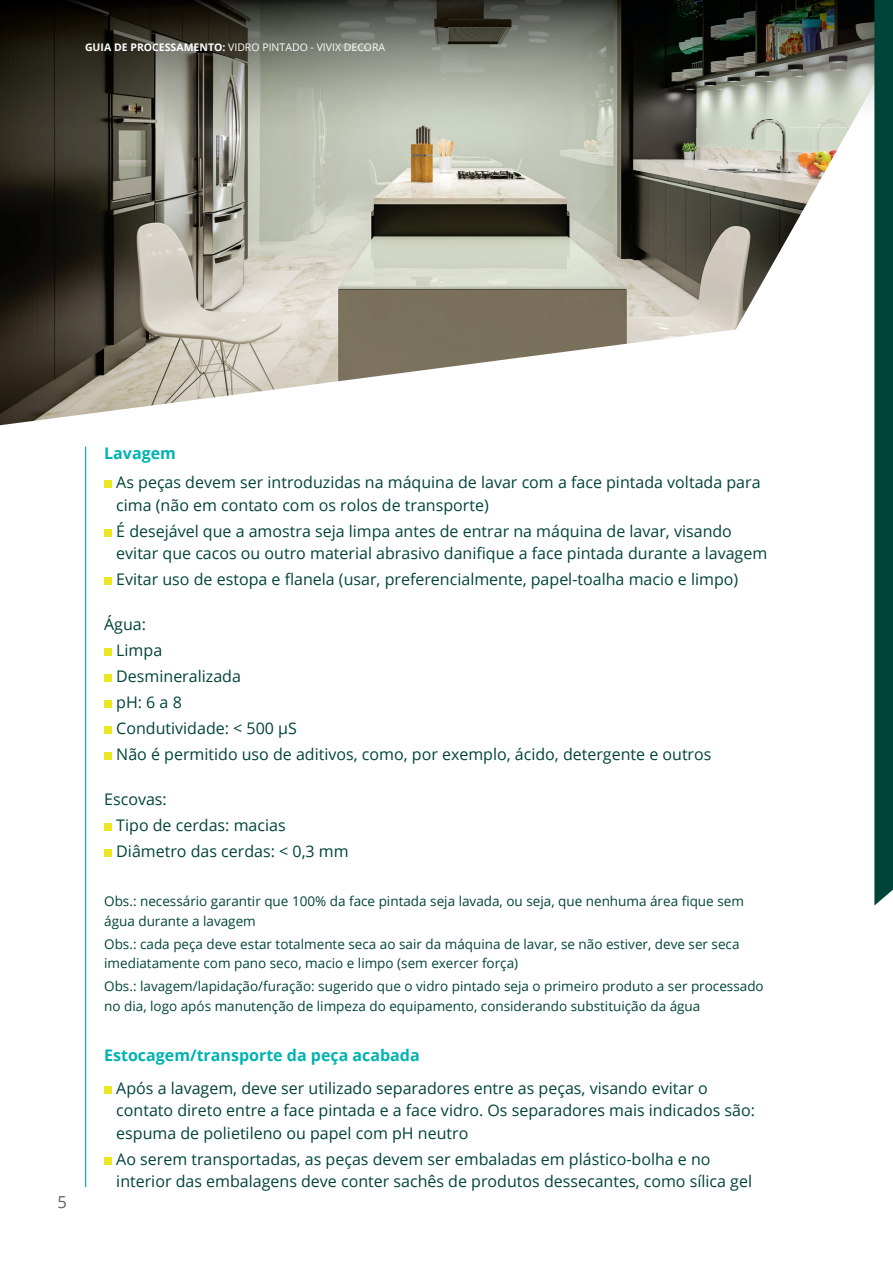
<style>
.page{position:relative;width:893px;height:1263px;background:#fff}
.page>*{position:absolute;margin:0;border:0;box-sizing:border-box;transform-origin:0 0}
.t1{font:16.5px "Open Sans";color:#636366}
.t2{font:16.05px/26.1px "Open Sans";color:#004439}
.t3{font:700 16.05px "Open Sans";color:#00b3b0}
.t4{font:13.5px/19.5px "Open Sans";color:#004439}
.t5{font:10.5px "Open Sans";color:#fff}
.s1{font-weight:700}
</style>
<div class="page">
<img style="left:0;top:128px;width:850px;height:297px">
<div style="left:104px;top:1086px;width:8px;height:8px;background:#ebe823"></div>
<div style="left:104px;top:1156px;width:8px;height:8px;background:#ebe823"></div>
<div style="left:104px;top:480px;width:8px;height:8px;background:#ebe823"></div>
<div style="left:104px;top:529px;width:8px;height:8px;background:#ebe823"></div>
<div style="left:104px;top:577px;width:8px;height:8px;background:#ebe823"></div>
<div style="left:104px;top:648px;width:8px;height:8px;background:#ebe823"></div>
<div style="left:104px;top:674px;width:8px;height:8px;background:#ebe823"></div>
<div style="left:104px;top:700px;width:8px;height:8px;background:#ebe823"></div>
<div style="left:104px;top:726px;width:8px;height:8px;background:#ebe823"></div>
<div style="left:104px;top:752px;width:8px;height:8px;background:#ebe823"></div>
<div style="left:104px;top:823px;width:8px;height:8px;background:#ebe823"></div>
<div style="left:104px;top:849px;width:8px;height:8px;background:#ebe823"></div>
<hr style="left:85px;top:446px;width:1px;height:741px;background:#00b3b0">
<img style="left:0;top:0;width:874px;height:128px">
<div style="left:874px;top:0;width:19px;height:905px;background:#004439"></div>
<p class="t5" style="left:85px;top:40px;width:302px"><span class="s1">GUIA DE PROCESSAMENTO:</span> VIDRO PINTADO - VIVIX DECORA</p>
<p class="t1" style="left:57px;top:1190px;width:11px">5</p>
<p class="t3" style="left:104px;top:442px;width:73px">Lavagem</p>
<p class="t2" style="left:116px;top:471px;width:646px;line-height:22.4px">As peças devem ser introduzidas na máquina de lavar com a face pintada voltada para cima (não em contato com os rolos de transporte)</p>
<p class="t2" style="left:116px;top:519px;width:652px;line-height:22.4px">É desejável que a amostra seja limpa antes de entrar na máquina de lavar, visando evitar que cacos ou outro material abrasivo danifique a face pintada durante a lavagem</p>
<p class="t2" style="left:116px;top:566px;width:623px">Evitar uso de estopa e flanela (usar, preferencialmente, papel-toalha macio e limpo)</p>
<p class="t2" style="left:116px;top:611px;width:597px;text-indent:-12px">Água:<br>Limpa<br>Desmineralizada<br>pH: 6 a 8<br>Condutividade: &lt; 500 µS<br>Não é permitido uso de aditivos, como, por exemplo, ácido, detergente e outros</p>
<p class="t2" style="left:116px;top:785px;width:234px;text-indent:-12px">Escovas:<br>Tipo de cerdas: macias<br>Diâmetro das cerdas: &lt; 0,3 mm</p>
<p class="t4" style="left:104px;top:891px;width:641px">Obs.: necessário garantir que 100% da face pintada seja lavada, ou seja, que nenhuma área fique sem água durante a lavagem</p>
<p class="t4" style="left:104px;top:934px;width:637px">Obs.: cada peça deve estar totalmente seca ao sair da máquina de lavar, se não estiver, deve ser seca imediatamente com pano seco, macio e limpo (sem exercer força)</p>
<p class="t4" style="left:104px;top:976px;width:661px">Obs.: lavagem/lapidação/furação: sugerido que o vidro pintado seja o primeiro produto a ser processado no dia, logo após manutenção de limpeza do equipamento, considerando substituição da água</p>
<p class="t3" style="left:104px;top:1044px;width:317px">Estocagem/transporte da peça acabada</p>
<p class="t2" style="left:116px;top:1076px;width:640px;line-height:22.4px">Após a lavagem, deve ser utilizado separadores entre as peças, visando evitar o contato direto entre a face pintada e a face vidro. Os separadores mais indicados são: espuma de polietileno ou papel com pH neutro</p>
<p class="t2" style="left:116px;top:1147px;width:637px;line-height:22.4px">Ao serem transportadas, as peças devem ser embaladas em plástico-bolha e no interior das embalagens deve conter sachês de produtos dessecantes, como sílica gel</p>
</div>
